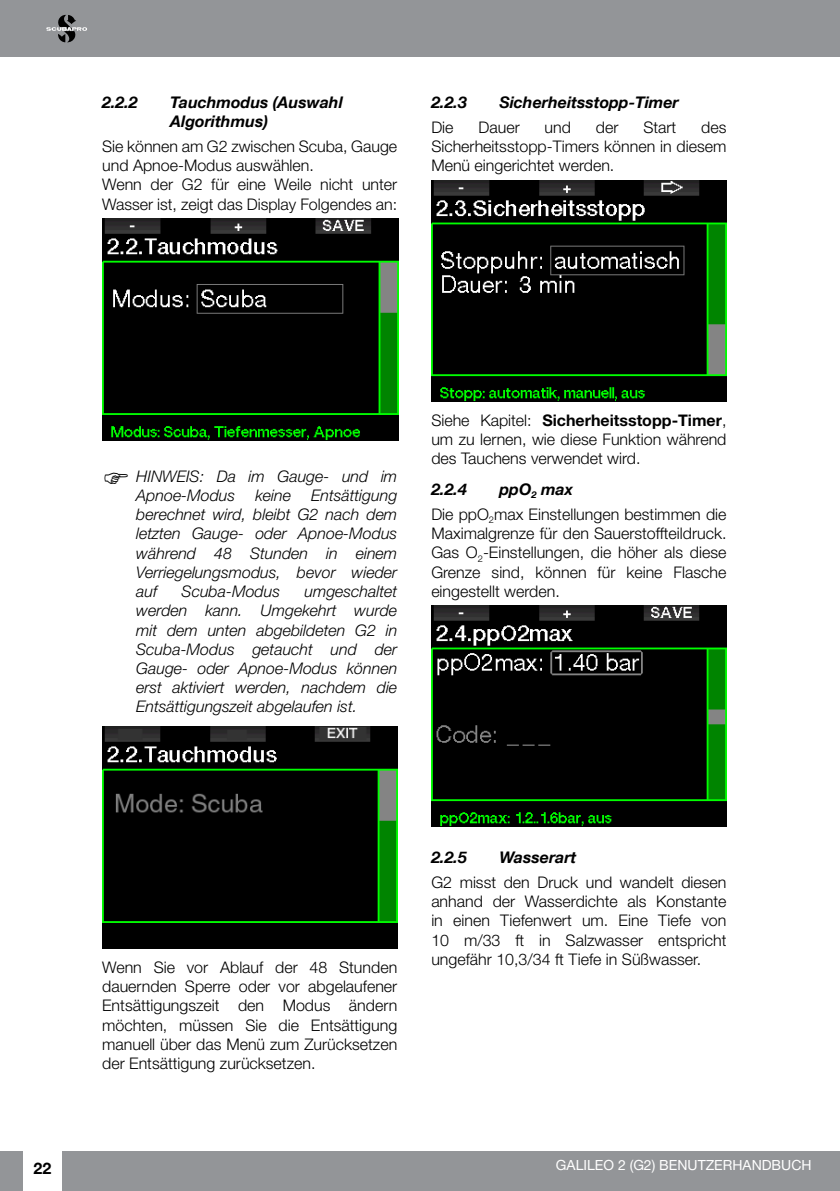
<style>
.page{position:relative;width:840px;height:1191px;background:#fff}
.page>*{position:absolute;margin:0;border:0;box-sizing:border-box;transform-origin:0 0}
.t1{font:300 16px/19.2px "Helvetica Neue LT Std";color:#000;text-align:justify}
.t2{font:italic 300 16px/19.2px "Helvetica Neue LT Std";color:#000;text-align:justify}
.t3{font:italic 700 16px/19.2px "Helvetica Neue LT Com";color:#000}
.t4{font:700 16px "Helvetica Neue LT Std";color:#000}
.t5{font:14px "Helvetica Neue LT Std";color:#fff}
.s1{font-weight:700}
</style>
<div class="page">
<hr style="left:839px;top:0;width:1px;height:57px;background:#939598">
<div style="left:62px;top:1151px;width:777px;height:40px;background:#939598"></div>
<hr style="left:839px;top:1151px;width:1px;height:40px;background:#939598">
<div style="left:0;top:1151px;width:23px;height:40px;background:#939598"></div>
<div style="left:0;top:0;width:839px;height:57px;background:#939598"></div>
<svg style="left:46px;top:15px;width:41px;height:27px"></svg>
<img style="left:102px;top:218px;width:296px;height:222px">
<img style="left:102px;top:727px;width:295px;height:221px">
<img style="left:431px;top:180px;width:295px;height:221px">
<img style="left:431px;top:605px;width:295px;height:221px">
<p class="t3" style="left:102px;top:92px;width:37px">2.2.2</p>
<p class="t3" style="left:170px;top:92px;width:174px">Tauchmodus (Auswahl<br>Algorithmus)</p>
<p class="t1" style="left:102px;top:136px;width:296px;text-align:left">Sie können am G2 zwischen Scuba, Gauge und Apnoe-Modus auswählen.<br>Wenn der G2 für eine Weile nicht unter Wasser ist, zeigt das Display Folgendes an:</p>
<p class="t3" style="left:431px;top:92px;width:37px">2.2.3</p>
<p class="t3" style="left:499px;top:92px;width:181px">Sicherheitsstopp-Timer</p>
<p class="t1" style="left:431px;top:117px;width:24px">Die</p>
<p class="t1" style="left:478px;top:117px;width:43px">Dauer</p>
<p class="t1" style="left:544px;top:117px;width:28px">und</p>
<p class="t1" style="left:595px;top:117px;width:24px">der</p>
<p class="t1" style="left:643px;top:117px;width:34px">Start</p>
<p class="t1" style="left:431px;top:117px;width:296px;text-indent:270px">des Sicherheitsstopp-Timers können in diesem Menü eingerichtet werden.</p>
<p class="t2" style="left:136px;top:466px;width:262px">HINWEIS: Da im Gauge- und im<br>Apnoe-Modus</p>
<p class="t2" style="left:136px;top:485px;width:262px;text-indent:175px">Entsättigung berechnet wird, bleibt G2 nach dem letzten Gauge- oder Apnoe-Modus während 48 Stunden in einem Verriegelungsmodus, bevor wieder auf</p>
<p class="t2" style="left:255px;top:485px;width:37px">keine</p>
<p class="t2" style="left:181px;top:581px;width:100px">Scuba-Modus</p>
<p class="t2" style="left:136px;top:581px;width:262px;text-indent:168px">umgeschaltet werden kann. Umgekehrt wurde mit dem unten abgebildeten G2 in Scuba-Modus getaucht und der Gauge- oder Apnoe-Modus können erst aktiviert werden, nachdem die Entsättigungszeit abgelaufen ist.</p>
<p class="t1" style="left:431px;top:410px;width:296px">Siehe Kapitel: <span class="s1">Sicherheitsstopp-Timer</span>, um zu lernen, wie diese Funktion während des Tauchens verwendet wird.</p>
<p class="t3" style="left:431px;top:479px;width:37px">2.2.4</p>
<p class="t3" style="left:499px;top:479px;width:75px">ppO<sub>2</sub> max</p>
<p class="t1" style="left:431px;top:504px;width:296px">Die ppO<sub>2</sub>max Einstellungen bestimmen die Maximalgrenze für den Sauerstoffteildruck.<br>Gas O<sub>2</sub>-Einstellungen, die höher als diese Grenze sind, können für keine Flasche eingestellt werden.</p>
<p class="t1" style="left:102px;top:957px;width:296px">Wenn Sie vor Ablauf der 48 Stunden dauernden Sperre oder vor abgelaufener Entsättigungszeit den Modus ändern möchten, müssen Sie die Entsättigung manuell über das Menü zum Zurücksetzen der Entsättigung zurücksetzen.</p>
<p class="t3" style="left:431px;top:847px;width:37px">2.2.5</p>
<p class="t3" style="left:499px;top:847px;width:79px">Wasserart</p>
<p class="t1" style="left:431px;top:872px;width:296px">G2 misst den Druck und wandelt diesen anhand der Wasserdichte als Konstante in einen Tiefenwert um. Eine Tiefe von 10 m/33 ft in Salzwasser entspricht ungefähr 10,3/34 ft Tiefe in Süßwasser.</p>
<p class="t4" style="left:34px;top:1158px;width:19px">22</p>
<p class="t5" style="left:555px;top:1156px;width:257px">GALILEO 2 (G2) BENUTZERHANDBUCH</p>
</div>
